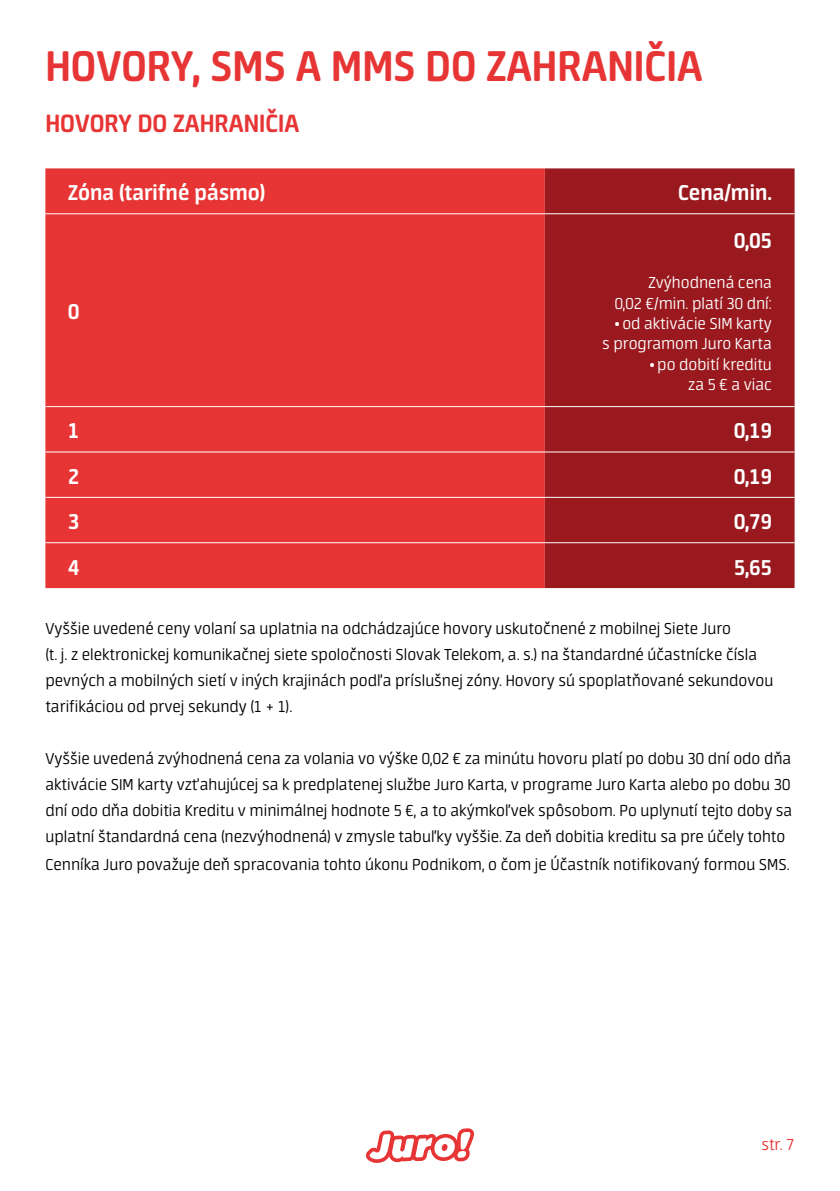
<style>
.page{position:relative;width:840px;height:1191px;background:#fff}
.page>*{position:absolute;margin:0;border:0;box-sizing:border-box;transform-origin:0 0}
.t1{font:700 48px "Neuron";color:#e73434}
.t2{font:700 28px "Neuron";color:#e73434}
.t3{font:700 24px "Neuron";color:#fff}
.t4{font:300 18px/26px "Neuron";color:#000}
.t5{font:300 18px/20px "Neuron";color:#fff;text-align:right}
.t6{font:300 18px "Neuron";color:#e73434}
</style>
<div class="page">
<svg style="left:366px;top:1128px;width:108px;height:34px"></svg>
<div style="left:45px;top:168px;width:499px;height:420px;background:#e73434"></div>
<svg style="left:544px;top:168px;width:250px;height:420px;background:#a11e23"></svg>
<hr style="left:45px;top:213px;width:499px;height:1px;background:#fff">
<hr style="left:544px;top:213px;width:250px;height:1px;background:#fff">
<hr style="left:45px;top:406px;width:499px;height:1px;background:#fff">
<hr style="left:544px;top:406px;width:250px;height:1px;background:#fff">
<hr style="left:45px;top:451px;width:499px;height:1px;background:#fff">
<hr style="left:544px;top:451px;width:250px;height:1px;background:#fff">
<hr style="left:45px;top:497px;width:499px;height:1px;background:#fff">
<hr style="left:544px;top:497px;width:250px;height:1px;background:#fff">
<hr style="left:45px;top:542px;width:499px;height:1px;background:#fff">
<hr style="left:544px;top:542px;width:250px;height:1px;background:#fff">
<h1 class="t1" style="left:45px;top:39px;width:658px">HOVORY, SMS A MMS DO ZAHRANIČIA</h1>
<h2 class="t2" style="left:45px;top:108px;width:255px">HOVORY DO ZAHRANIČIA</h2>
<h3 class="t3" style="left:68px;top:179px;width:198px">Zóna (tarifné pásmo)</h3>
<h3 class="t3" style="left:677px;top:179px;width:95px">Cena/min.</h3>
<h3 class="t3" style="left:68px;top:298px;width:13px">0</h3>
<h3 class="t3" style="left:733px;top:227px;width:39px">0,05</h3>
<p class="t5" style="left:614px;top:273px;width:159px">Zvýhodnená cena<br>0,02 €/min. platí 30 dní:</p>
<p class="t5" style="left:602px;top:314px;width:171px">• od aktivácie SIM karty<br>s programom Juro Karta</p>
<p class="t5" style="left:649px;top:354px;width:123px">• po dobití kreditu za 5 € a viac</p>
<h3 class="t3" style="left:68px;top:417px;width:13px">1</h3>
<h3 class="t3" style="left:733px;top:417px;width:39px">0,19</h3>
<h3 class="t3" style="left:68px;top:462px;width:13px">2</h3>
<h3 class="t3" style="left:733px;top:462px;width:39px">0,19</h3>
<h3 class="t3" style="left:68px;top:508px;width:13px">3</h3>
<h3 class="t3" style="left:733px;top:508px;width:39px">0,79</h3>
<h3 class="t3" style="left:68px;top:553px;width:13px">4</h3>
<h3 class="t3" style="left:733px;top:553px;width:39px">5,65</h3>
<p class="t4" style="left:45px;top:615px;width:729px">Vyššie uvedené ceny volaní sa uplatnia na odchádzajúce hovory uskutočnené z mobilnej Siete Juro<br>(t. j. z elektronickej komunikačnej siete spoločnosti Slovak Telekom, a. s.) na štandardné účastnícke čísla pevných a mobilných sietí v iných krajinách podľa príslušnej zóny. Hovory sú spoplatňované sekundovou tarifikáciou od prvej sekundy (1 + 1).</p>
<p class="t4" style="left:45px;top:745px;width:748px;text-align:justify">Vyššie uvedená zvýhodnená cena za volania vo výške 0,02 € za minútu hovoru platí po dobu 30 dní odo dňa aktivácie SIM karty vzťahujúcej sa k predplatenej službe Juro Karta, v programe Juro Karta alebo po dobu 30 dní odo dňa dobitia Kreditu v minimálnej hodnote 5 €, a to akýmkoľvek spôsobom. Po uplynutí tejto doby sa uplatní štandardná cena (nezvýhodnená) v zmysle tabuľky vyššie. Za deň dobitia kreditu sa pre účely tohto</p>
<p class="t4" style="left:45px;top:851px;width:745px">Cenníka Juro považuje deň spracovania tohto úkonu Podnikom, o čom je Účastník notifikovaný formou SMS.</p>
<p class="t6" style="left:761px;top:1135px;width:35px">str. 7</p>
</div>
